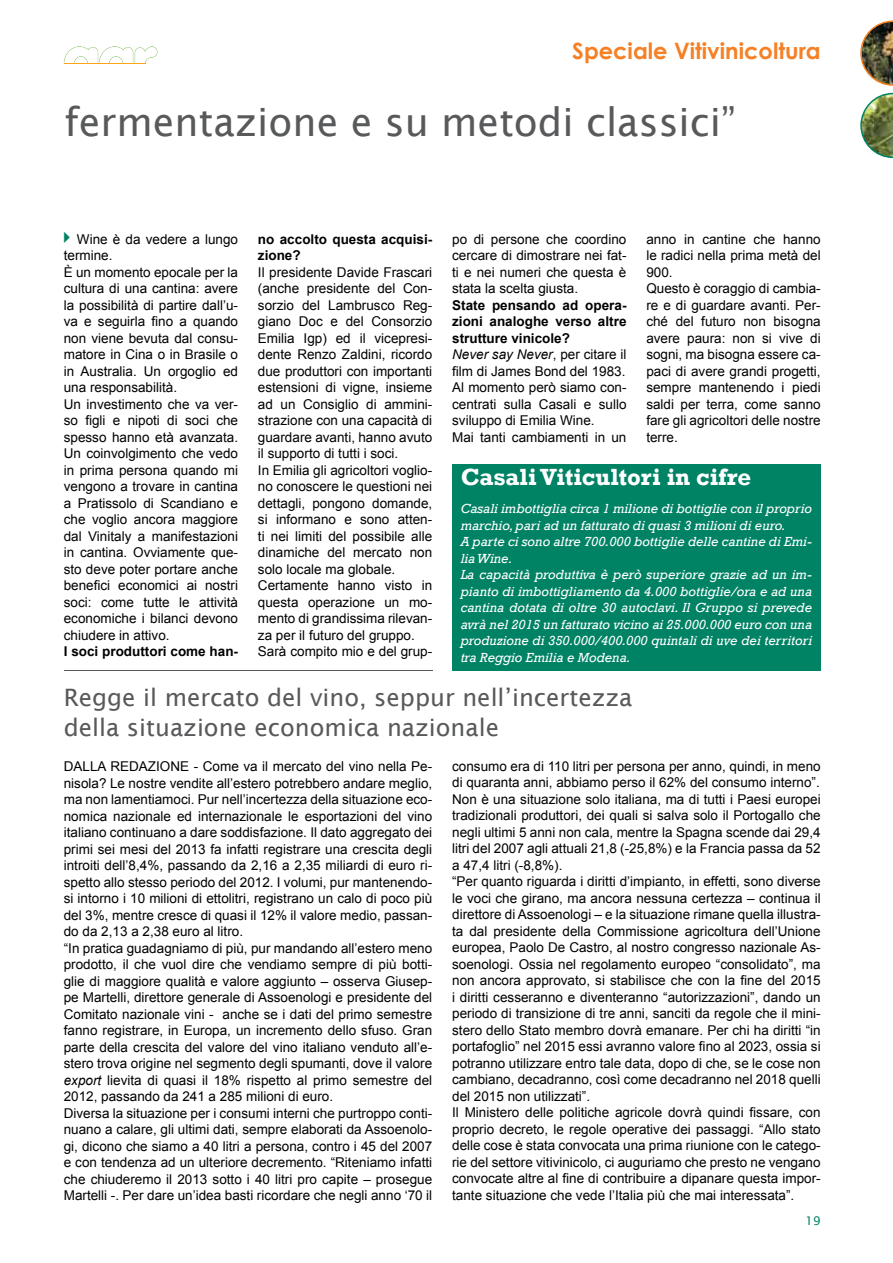
<style>
.page{position:relative;width:893px;height:1263px;background:#fff}
.page>*{position:absolute;margin:0;border:0;box-sizing:border-box;transform-origin:0 0}
.t1{font:39px "Lucida Sans";color:#58595b}
.t2{font:24px/30px "Lucida Sans";color:#58595b}
.t3{font:700 24px "Rockwell";color:#fff}
.t4{font:700 22.5px "Century Gothic";color:#f58025}
.t5{font:13.5px/16.5px "Arial";color:#000}
.t6{font:italic 13.5px/16.5px "Rockwell";color:#fff}
.t7{font:700 13.5px/16.5px "Arial";color:#000}
.t8{font:12px "Lucida Sans";color:#008265}
.s1{font-weight:700}
.s2{font-style:italic}
</style>
<div class="page">
<svg style="left:64px;top:46px;width:93px;height:17px"></svg>
<hr style="left:64px;top:63px;width:81px;height:1px;background:#faa61a">
<img style="left:860px;top:21px;width:33px;height:65px">
<svg style="left:860px;top:93px;width:33px;height:65px"></svg>
<div style="left:452px;top:463px;width:369px;height:207px;background:#008265"></div>
<hr style="left:64px;top:670px;width:368px;height:1px;background:#58595b">
<h3 class="t4" style="left:572px;top:34px;width:250px">Speciale Vitivinicoltura</h3>
<h1 class="t1" style="left:64px;top:100px;width:673px">fermentazione e su metodi classici”</h1>
<p class="t5" style="left:64px;top:231px;width:176px;text-indent:13px">Wine è da vedere a lungo termine.<br>È un momento epocale per la cultura di una cantina: avere la possibilità di partire dall’u&shy;va e seguirla fino a quando non viene bevuta dal consu&shy;matore in Cina o in Brasile o in Australia. Un orgoglio ed una responsabilità.<br>Un investimento che va ver&shy;so figli e nipoti di soci che spesso hanno età avanzata.<br>Un coinvolgimento che vedo in prima persona quando mi vengono a trovare in cantina a Pratissolo di Scandiano e che voglio ancora maggiore dal Vinitaly a manifestazioni in cantina. Ovviamente que&shy;sto deve poter portare anche benefici economici ai nostri soci: come tutte le attività economiche i bilanci devono chiudere in attivo.</p>
<p class="t7" style="left:64px;top:644px;width:176px">I soci produttori come han-</p>
<p class="t7" style="left:258px;top:231px;width:176px">no accolto questa acquisi&shy;zione?</p>
<p class="t5" style="left:258px;top:264px;width:176px">Il presidente Davide Frascari (anche presidente del Con&shy;sorzio del Lambrusco Reg&shy;giano Doc e del Consorzio<br>Emilia Igp) ed il vicepresi&shy;dente Renzo Zaldini, ricordo due produttori con importanti estensioni di vigne, insieme ad un Consiglio di ammini&shy;strazione con una capacità di guardare avanti, hanno avuto il supporto di tutti i soci.<br>In Emilia gli agricoltori voglio&shy;no conoscere le questioni nei dettagli, pongono domande, si informano e sono atten&shy;ti nei limiti del possibile alle dinamiche del mercato non solo locale ma globale.<br>Certamente hanno visto in questa operazione un mo&shy;mento di grandissima rilevan&shy;za per il futuro del gruppo.<br>Sarà compito mio e del grup-</p>
<p class="t5" style="left:646px;top:231px;width:176px">anno in cantine che hanno le radici nella prima metà del<br>900.<br>Questo è coraggio di cambia&shy;re e di guardare avanti. Per&shy;ché del futuro non bisogna avere paura: non si vive di sogni, ma bisogna essere ca&shy;paci di avere grandi progetti, sempre mantenendo i piedi saldi per terra, come sanno fare gli agricoltori delle nostre terre.</p>
<h2 class="t3" style="left:461px;top:462px;width:292px">Casali Viticultori in cifre</h2>
<p class="t6" style="left:461px;top:500px;width:353px">Casali imbottiglia circa 1 milione di bottiglie con il proprio marchio, pari ad un fatturato di quasi 3 milioni di euro.<br>A parte ci sono altre 700.000 bottiglie delle cantine di Emi&shy;lia Wine.<br>La capacità produttiva è però superiore grazie ad un im&shy;pianto di imbottigliamento da 4.000 bottiglie/ora e ad una cantina dotata di oltre 30 autoclavi. Il Gruppo si prevede avrà nel 2015 un fatturato vicino ai 25.000.000 euro con una produzione di 350.000/400.000 quintali di uve dei territori tra Reggio Emilia e Modena.</p>
<p class="t5" style="left:452px;top:231px;width:176px;text-align:justify">po di persone che coordino cercare di dimostrare nei fat&shy;ti e nei numeri che questa è stata la scelta giusta.</p>
<p class="t5" style="left:452px;top:297px;width:176px"><span class="s1">State pensando ad opera&shy;zioni analoghe verso altre strutture vinicole?<br></span><span class="s2">Never say Never</span>, per citare il film di James Bond del 1983.<br>Al momento però siamo con&shy;centrati sulla Casali e sullo sviluppo di Emilia Wine.<br>Mai tanti cambiamenti in un</p>
<h2 class="t2" style="left:64px;top:682px;width:570px">Regge il mercato del vino, seppur nell’incertezza della situazione economica nazionale</h2>
<p class="t5" style="left:64px;top:758px;width:370px">DALLA REDAZIONE - Come va il mercato del vino nella Pe&shy;nisola? Le nostre vendite all’estero potrebbero andare meglio, ma non lamentiamoci. Pur nell’incertezza della situazione eco&shy;nomica nazionale ed internazionale le esportazioni del vino italiano continuano a dare soddisfazione. Il dato aggregato dei primi sei mesi del 2013 fa infatti registrare una crescita degli introiti dell’8,4%, passando da 2,16 a 2,35 miliardi di euro ri&shy;spetto allo stesso periodo del 2012. I volumi, pur mantenendo&shy;si intorno i 10 milioni di ettolitri, registrano un calo di poco più del 3%, mentre cresce di quasi il 12% il valore medio, passan&shy;do da 2,13 a 2,38 euro al litro.<br>“In pratica guadagniamo di più, pur mandando all’estero meno prodotto, il che vuol dire che vendiamo sempre di più botti&shy;glie di maggiore qualità e valore aggiunto – osserva Giusep&shy;pe Martelli, direttore generale di Assoenologi e presidente del Comitato nazionale vini - anche se i dati del primo semestre fanno registrare, in Europa, un incremento dello sfuso. Gran parte della crescita del valore del vino italiano venduto all’e&shy;stero trova origine nel segmento degli spumanti, dove il valore <span class="s2">export</span> lievita di quasi il 18% rispetto al primo semestre del 2012, passando da 241 a 285 milioni di euro.<br>Diversa la situazione per i consumi interni che purtroppo conti&shy;nuano a calare, gli ultimi dati, sempre elaborati da Assoenolo&shy;gi, dicono che siamo a 40 litri a persona, contro i 45 del 2007 e con tendenza ad un ulteriore decremento. “Riteniamo infatti che chiuderemo il 2013 sotto i 40 litri pro capite – prosegue Martelli -. Per dare un’idea basti ricordare che negli anno ‘70 il</p>
<p class="t5" style="left:452px;top:758px;width:370px">consumo era di 110 litri per persona per anno, quindi, in meno di quaranta anni, abbiamo perso il 62% del consumo interno”.<br>Non è una situazione solo italiana, ma di tutti i Paesi europei tradizionali produttori, dei quali si salva solo il Portogallo che negli ultimi 5 anni non cala, mentre la Spagna scende dai 29,4 litri del 2007 agli attuali 21,8 (-25,8%) e la Francia passa da 52 a 47,4 litri (-8,8%).<br>“Per quanto riguarda i diritti d’impianto, in effetti, sono diverse le voci che girano, ma ancora nessuna certezza – continua il direttore di Assoenologi – e la situazione rimane quella illustra&shy;ta dal presidente della Commissione agricoltura dell’Unione europea, Paolo De Castro, al nostro congresso nazionale As&shy;soenologi. Ossia nel regolamento europeo “consolidato”, ma non ancora approvato, si stabilisce che con la fine del 2015 i diritti cesseranno e diventeranno “autorizzazioni”, dando un periodo di transizione di tre anni, sanciti da regole che il mini&shy;stero dello Stato membro dovrà emanare. Per chi ha diritti “in portafoglio” nel 2015 essi avranno valore fino al 2023, ossia si potranno utilizzare entro tale data, dopo di che, se le cose non cambiano, decadranno, così come decadranno nel 2018 quelli del 2015 non utilizzati”.<br>Il Ministero delle politiche agricole dovrà quindi fissare, con proprio decreto, le regole operative dei passaggi. “Allo stato delle cose è stata convocata una prima riunione con le catego&shy;rie del settore vitivinicolo, ci auguriamo che presto ne vengano convocate altre al fine di contribuire a dipanare questa impor&shy;tante situazione che vede l’Italia più che mai interessata”.</p>
<p class="t8" style="left:805px;top:1213px;width:17px">19</p>
</div>
